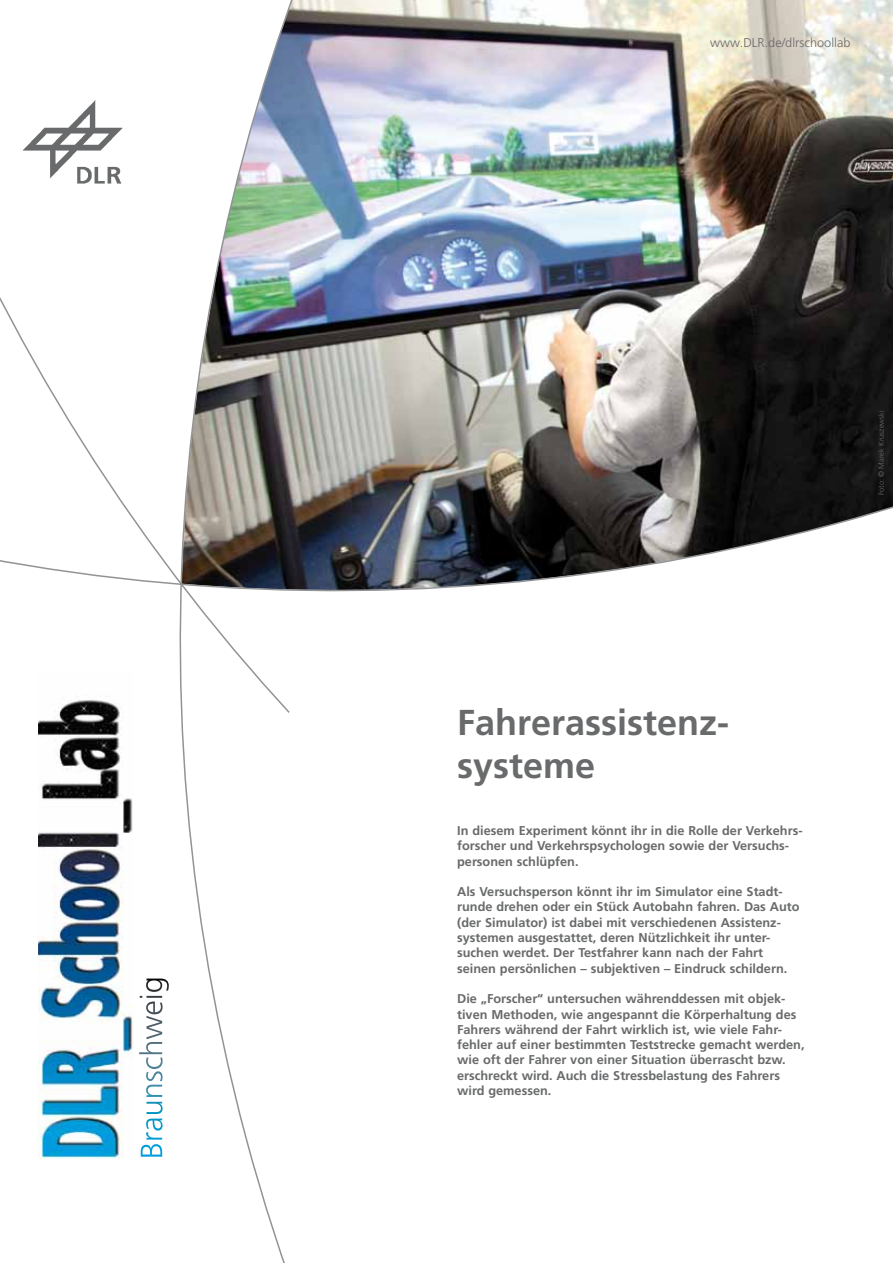
<style>
.page{position:relative;width:893px;height:1263px;background:#fff}
.page>*{position:absolute;margin:0;border:0;box-sizing:border-box;transform-origin:0 0}
.t1{font:700 36px/43.5px "Frutiger";color:#696a6b}
.t2{font:700 12.75px/15.3px "Frutiger";color:#696a6b}
.t3{font:300 12.75px "Frutiger";color:#696a6b}
.t4{font:300 7.5px "Frutiger";color:#696a6b}
</style>
<div class="page">
<img style="left:0;top:0;width:893px;height:798px">
<svg style="left:139px;top:978px;width:30px;height:179px"></svg>
<img style="left:21px;top:100px;width:116px;height:91px">
<img style="left:38px;top:671px;width:95px;height:488px">
<div style="left:289px;top:713px;width:604px;height:550px;background:#fff"></div>
<svg style="left:289px;top:683px;width:60px;height:30px"></svg>
<p class="t3" style="left:710px;top:36px;width:142px">www.DLR.de/dlrschoollab</p>
<p class="t4" style="left:877px;top:495px;width:86px;rotate:-90deg">Foto: © Marek Kruszewski</p>
<h1 class="t1" style="left:457px;top:700px;width:274px">Fahrerassistenz&shy;systeme</h1>
<p class="t2" style="left:457px;top:823px;width:347px">In diesem Experiment könnt ihr in die Rolle der Verkehrs&shy;forscher und Verkehrspsychologen sowie der Versuchs&shy;personen schlüpfen.</p>
<p class="t2" style="left:457px;top:884px;width:344px">Als Versuchsperson könnt ihr im Simulator eine Stadt&shy;runde drehen oder ein Stück Autobahn fahren. Das Auto (der Simulator) ist dabei mit verschiedenen Assistenz&shy;systemen ausgestattet, deren Nützlichkeit ihr unter&shy;suchen werdet. Der Testfahrer kann nach der Fahrt seinen persönlichen – subjektiven – Eindruck schildern.</p>
<p class="t2" style="left:457px;top:991px;width:349px">Die „Forscher“ untersuchen währenddessen mit objek&shy;tiven Methoden, wie angespannt die Körperhaltung des Fahrers während der Fahrt wirklich ist, wie viele Fahr&shy;fehler auf einer bestimmten Teststrecke gemacht werden, wie oft der Fahrer von einer Situation überrascht bzw. erschreckt wird. Auch die Stressbelastung des Fahrers wird gemessen.</p>
</div>
